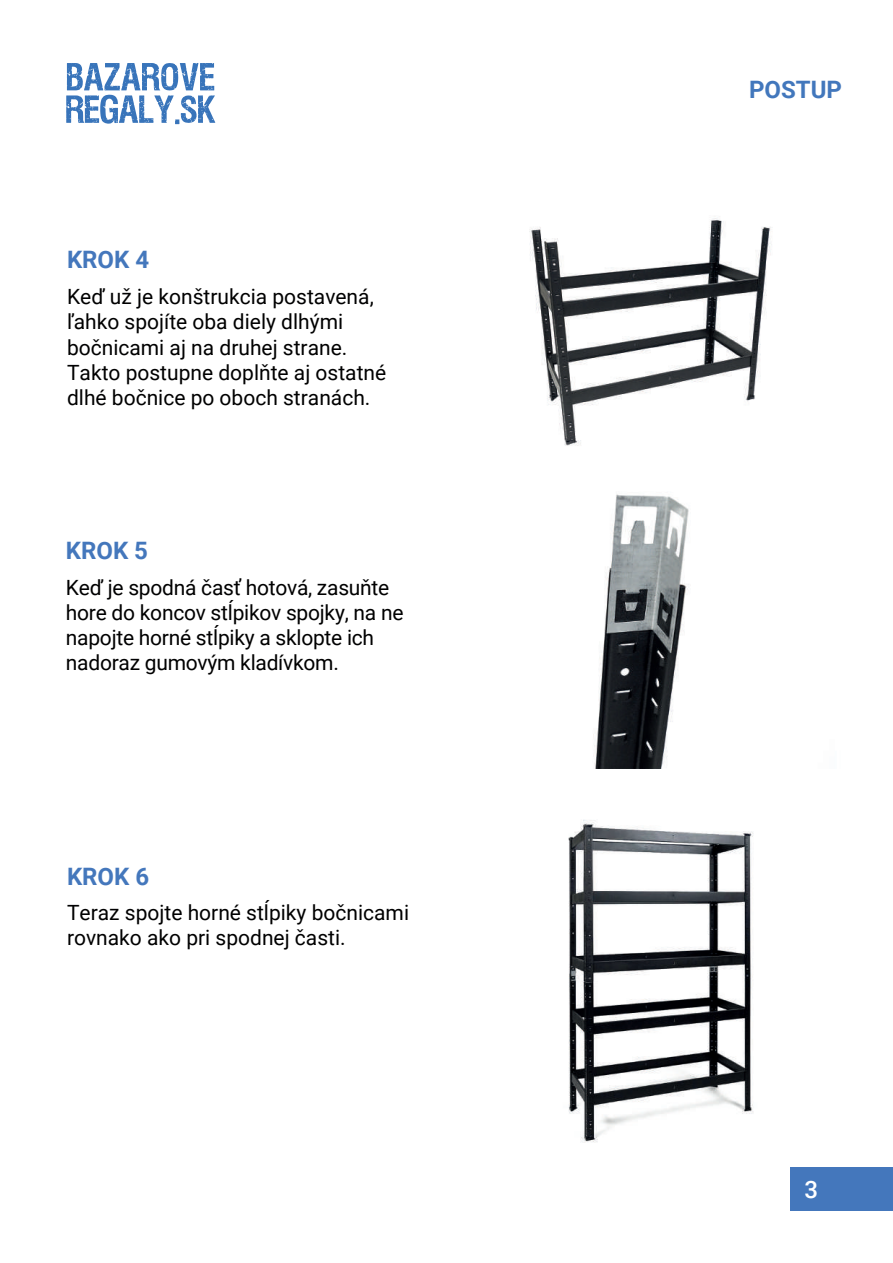
<style>
.page{position:relative;width:893px;height:1263px;background:#fff}
.page>*{position:absolute;margin:0;border:0;box-sizing:border-box;transform-origin:0 0}
.t1{font:700 24px "Roboto";color:#4477bc}
.t2{font:700 24px "Roboto";color:#4277bc}
.t3{font:500 24px "Roboto";color:#fff}
.t4{font:21px/25.2px "Roboto";color:#000001}
</style>
<div class="page">
<img style="left:568px;top:820px;width:186px;height:323px">
<div style="left:790px;top:1167px;width:103px;height:43px;background:#4477bc"></div>
<img style="left:529px;top:218px;width:243px;height:228px">
<img style="left:593px;top:494px;width:96px;height:275px">
<svg style="left:66px;top:63px;width:149px;height:61px"></svg>
<p class="t1" style="left:67px;top:243px;width:84px">KROK 4</p>
<p class="t4" style="left:67px;top:283px;width:321px">Keď už je konštrukcia postavená, ľahko spojíte oba diely dlhými bočnicami aj na druhej strane.<br>Takto postupne doplňte aj ostatné dlhé bočnice po oboch stranách.</p>
<p class="t1" style="left:66px;top:534px;width:84px">KROK 5</p>
<p class="t4" style="left:66px;top:574px;width:339px">Keď je spodná časť hotová, zasuňte hore do koncov stĺpikov spojky, na ne napojte horné stĺpiky a sklopte ich nadoraz gumovým kladívkom.</p>
<p class="t1" style="left:67px;top:859px;width:84px">KROK 6</p>
<p class="t4" style="left:67px;top:899px;width:344px">Teraz spojte horné stĺpiky bočnicami rovnako ako pri spodnej časti.</p>
<p class="t2" style="left:749px;top:72px;width:94px">POSTUP</p>
<p class="t3" style="left:804px;top:1172px;width:15px">3</p>
</div>
